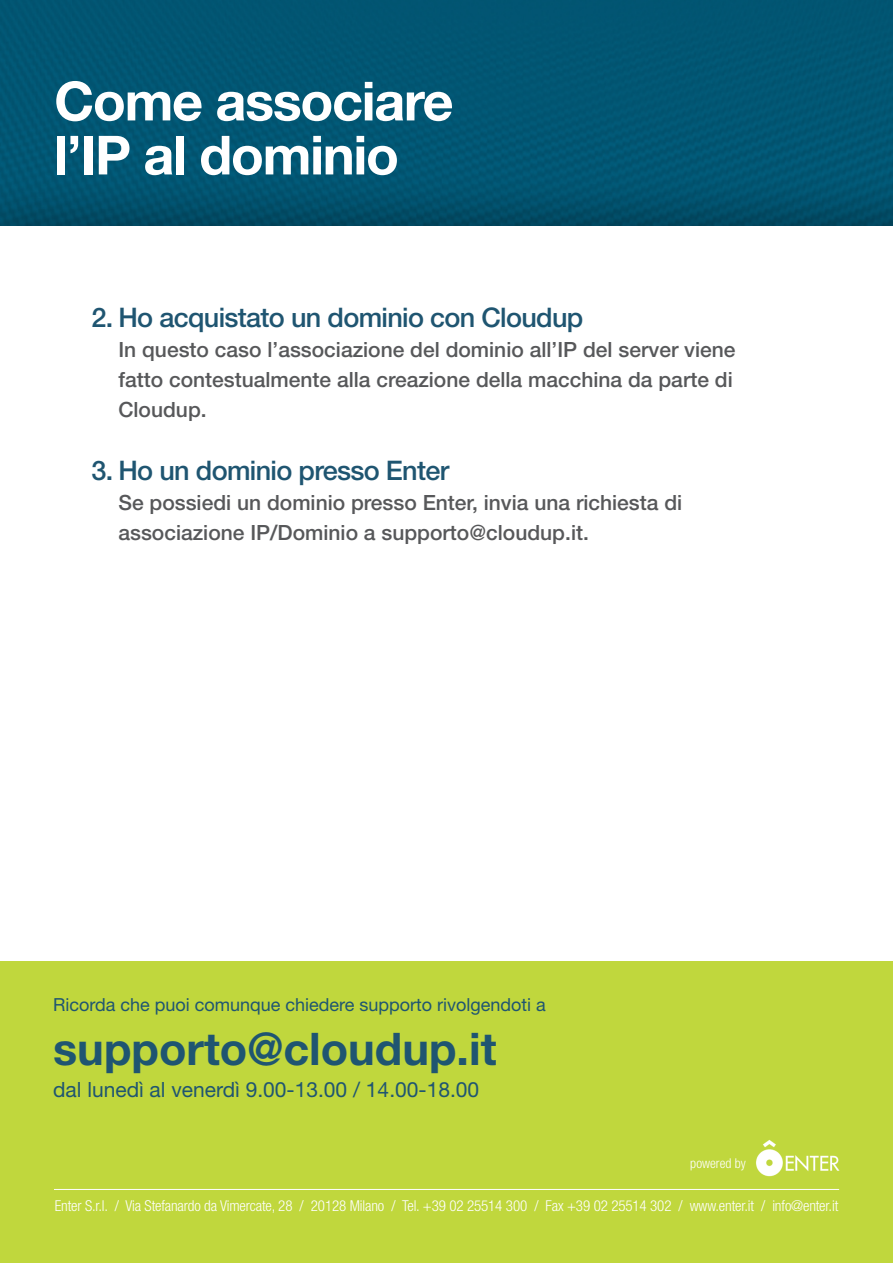
<style>
.page{position:relative;width:893px;height:1263px;background:#fff}
.page>*{position:absolute;margin:0;border:0;box-sizing:border-box;transform-origin:0 0}
.t1{font:700 54px "Helvetica Neue";letter-spacing:-.025em;color:#fff}
.t2{font:700 45px "Helvetica Neue";color:#1f5571}
.t3{font:500 27px "Helvetica Neue";letter-spacing:-.025em;color:#1f5571}
.t4{font:500 21px/30px "Helvetica Neue";color:#57585a}
.t5{font:21px "Helvetica Neue";color:#1f5571}
.t6{font:18px "Helvetica Neue";color:#1f5571}
.t7{font:300 condensed 15px "Helvetica Neue";letter-spacing:-.01em;color:#fff}
.t8{font:300 condensed 13.5px "Helvetica Neue";color:#fff}
</style>
<div class="page">
<img style="left:0;top:0;width:893px;height:225px">
<div style="left:0;top:961px;width:893px;height:302px;background:#c0d73d"></div>
<img style="left:756px;top:1139px;width:84px;height:51px">
<hr style="left:54px;top:1189px;width:785px;height:1px;background:#fff">
<p class="t1" style="left:54px;top:68px;width:401px">Come associare</p>
<p class="t1" style="left:54px;top:122px;width:346px">l’IP al dominio</p>
<p class="t3" style="left:91px;top:301px;width:493px">2. Ho acquistato un dominio con Cloudup</p>
<p class="t4" style="left:118px;top:334px;width:619px">In questo caso l’associazione del dominio all’IP del server viene fatto contestualmente alla creazione della macchina da parte di<br>Cloudup.</p>
<p class="t3" style="left:91px;top:454px;width:359px">3. Ho un dominio presso Enter</p>
<p class="t4" style="left:118px;top:487px;width:565px">Se possiedi un dominio presso Enter, invia una richiesta di associazione IP/Dominio a supporto@cloudup.it.</p>
<p class="t6" style="left:53px;top:994px;width:494px">Ricorda che puoi comunque chiedere supporto rivolgendoti a</p>
<p class="t2" style="left:53px;top:1021px;width:445px">supporto@cloudup.it</p>
<p class="t5" style="left:53px;top:1077px;width:428px">dal lunedì al venerdì 9.00-13.00 / 14.00-18.00</p>
<p class="t8" style="left:690px;top:1156px;width:57px">powered by</p>
<p class="t7" style="left:55px;top:1197px;width:785px">Enter S.r.l. / Via Stefanardo da Vimercate, 28 / 20128 Milano / Tel. +39 02 25514 300 / Fax +39 02 25514 302 / www.enter.it / info@enter.it</p>
</div>
